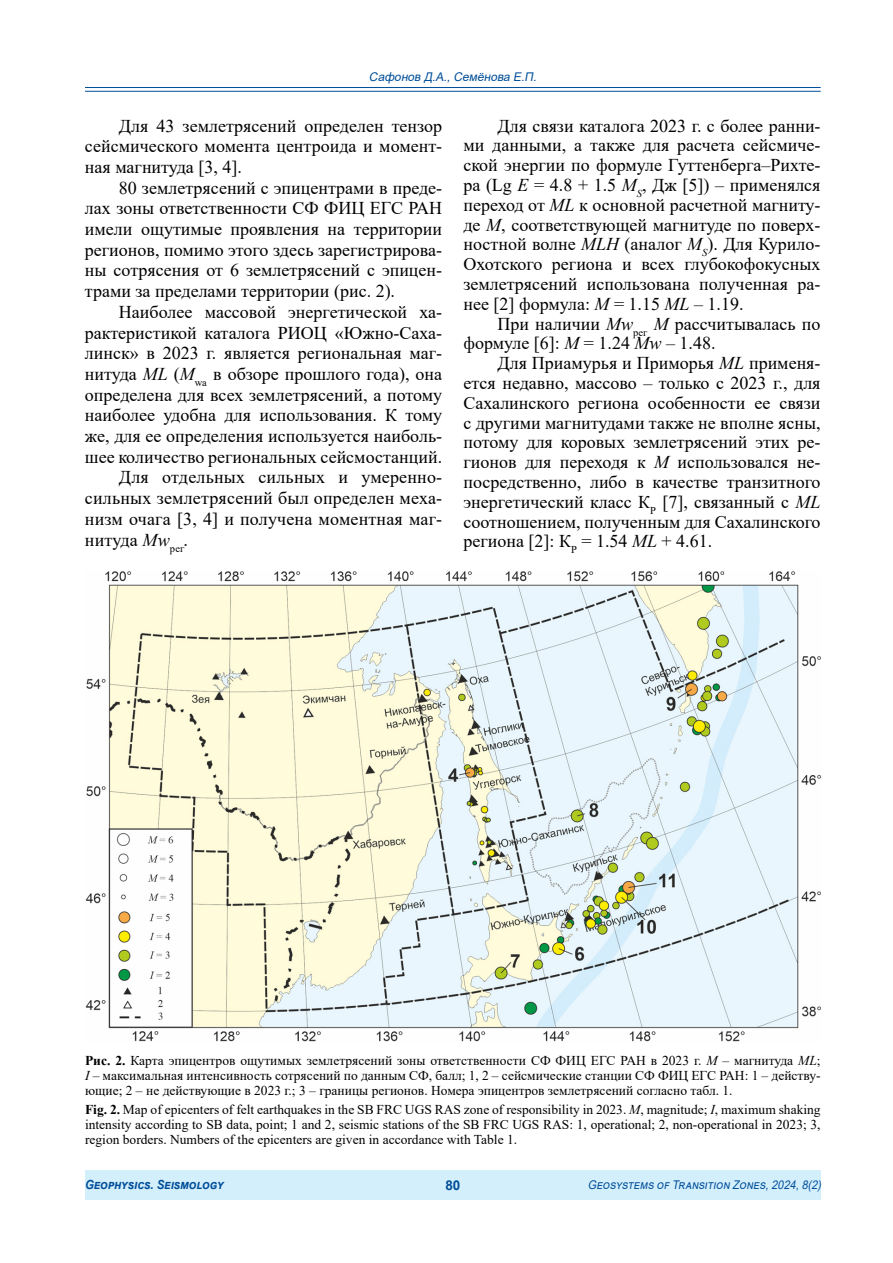
<style>
.page{position:relative;width:893px;height:1263px;background:#fff}
.page>*{position:absolute;margin:0;border:0;box-sizing:border-box;transform-origin:0 0}
.t1{font:18px/19.8px "Times New Roman";color:#000;text-align:justify}
.t2{font:13.5px/15px "Times New Roman";color:#000;text-align:justify}
.t3{font:700 13.5px "Arial";color:#004e98}
.t4{font:italic 700 12.6px "Arial";letter-spacing:-.005em;color:#004e98;scale:.9 1}
.t5{font:italic 12px "Arial";color:#004e98;scale:.9 1}
.t6{font:italic 12px "Arial";color:#004e98}
.s1{font-style:italic}
.s2{font-weight:700}
</style>
<div class="page">
<div style="left:85px;top:1170px;width:736px;height:30px;background:#d4effc"></div>
<hr style="left:85px;top:87px;width:736px;height:1px;background:#004e98">
<hr style="left:85px;top:91px;width:736px;height:1px;background:#004e98">
<img style="left:85px;top:571px;width:736px;height:471px">
<p class="t6" style="left:369px;top:69px;width:172px">Сафонов Д.А.,Семёнова Е.П.</p>
<p class="t1" style="left:85px;top:115px;width:359px;line-height:20.7px;text-indent:34px">Для 43 землетрясений определен тензор сейсмического момента центроида и момент&shy;ная магнитуда [3, 4].</p>
<p class="t1" style="left:85px;top:177px;width:359px;line-height:20.7px;text-indent:34px">80 землетрясений с эпицентрами в преде&shy;лах зоны ответственности СФ ФИЦ ЕГС РАН имели ощутимые проявления на территории регионов, помимо этого здесь зарегистрирова&shy;ны сотрясения от 6 землетрясений с эпицен&shy;трами за пределами территории (рис. 2).</p>
<p class="t1" style="left:119px;top:301px;width:325px">Наиболее массовой энергетической ха-</p>
<p class="t1" style="left:85px;top:322px;width:359px">рактеристикой каталога РИОЦ «Южно-Саха-</p>
<p class="t1" style="left:85px;top:343px;width:359px">линск» в 2023 г. является региональная маг-</p>
<p class="t1" style="left:85px;top:363px;width:359px">нитуда <span class="s1">ML</span> (<span class="s1">M</span><sub>wa</sub> в обзоре прошлого года), она</p>
<p class="t1" style="left:85px;top:384px;width:359px">определена для всех землетрясений, а потому</p>
<p class="t1" style="left:85px;top:405px;width:359px">наиболее удобна для использования. К тому</p>
<p class="t1" style="left:85px;top:426px;width:359px">же, для ее определения используется наиболь-</p>
<p class="t1" style="left:85px;top:446px;width:359px">шее количество региональных сейсмостанций.</p>
<p class="t1" style="left:119px;top:467px;width:325px">Для отдельных сильных и умеренно-</p>
<p class="t1" style="left:85px;top:488px;width:359px">сильных землетрясений был определен меха-</p>
<p class="t1" style="left:85px;top:508px;width:359px">низм очага [3, 4] и получена моментная маг-</p>
<p class="t1" style="left:85px;top:529px;width:104px">нитуда <span class="s1">Mw</span><sub>рег</sub>.</p>
<p class="t1" style="left:463px;top:115px;width:359px;text-indent:34px">Для связи каталога 2023 г. с более ранни&shy;ми данными, а также для расчета сейсмиче&shy;ской энергии по формуле Гуттенберга–Рихте&shy;ра (Lg <span class="s1">E</span> = 4.8 + 1.5 <span class="s1">M</span><sub>S</sub>, Дж [5]) – применялся переход от <span class="s1">ML</span> к основной расчетной магниту&shy;де <span class="s1">М</span>, соответствующей магнитуде по поверх&shy;ностной волне <span class="s1">MLH</span> (аналог <span class="s1">M</span><sub>S</sub>). Для Курило-Охотского региона и всех глубокофокусных землетрясений использована полученная ра&shy;нее [2] формула: <span class="s1">M</span> = 1.15 <span class="s1">ML</span> – 1.19.</p>
<p class="t1" style="left:463px;top:313px;width:359px;text-indent:34px">При наличии <span class="s1">Mw</span><sub>рег</sub> <span class="s1">M</span> рассчитывалась по формуле [6]: <span class="s1">M</span> = 1.24 <span class="s1">Mw</span> – 1.48.</p>
<p class="t1" style="left:463px;top:353px;width:359px;text-indent:34px">Для Приамурья и Приморья <span class="s1">ML</span> применя&shy;ется недавно, массово – только с 2023 г., для Сахалинского региона особенности ее связи с другими магнитудами также не вполне ясны, потому для коровых землетрясений этих ре&shy;гионов для переходя к <span class="s1">M</span> использовался не&shy;посредственно, либо в качестве транзитного энергетический класс К<sub>Р</sub> [7], связанный с <span class="s1">ML </span>соотношением, полученным для Сахалинского региона [2]: К<sub>Р</sub> = 1.54 <span class="s1">ML</span> + 4.61.</p>
<p class="t2" style="left:85px;top:1052px;width:737px"><span class="s2">Рис. 2.</span> Карта эпицентров ощутимых землетрясений зоны ответственности СФ ФИЦ ЕГС РАН в 2023 г. <span class="s1">M</span> – магнитуда <span class="s1">ML</span>; <span class="s1">I</span> – максимальная интенсивность сотрясений по данным СФ, балл; 1, 2 – сейсмические станции СФ ФИЦ ЕГС РАН: 1 – действу&shy;ющие; 2 – не действующие в 2023 г.; 3 – границы регионов. Номера эпицентров землетрясений согласно табл. 1.</p>
<p class="t2" style="left:85px;top:1102px;width:737px"><span class="s2">Fig. 2.</span> Map of epicenters of felt earthquakes in the SB FRC UGS RAS zone of responsibility in 2023. <span class="s1">M</span>, magnitude; <span class="s1">I</span>, maximum shaking intensity according to SB data, point; 1 and 2, seismic stations of the SB FRC UGS RAS: 1, operational; 2, non-operational in 2023; 3, region borders. Numbers of the epicenters are given in accordance with Table 1.</p>
<p class="t4" style="left:85px;top:1176px;width:156px">GEOPHYSICS. SEISMOLOGY</p>
<p class="t3" style="left:445px;top:1175px;width:16px">80</p>
<p class="t5" style="left:588px;top:1176px;width:263px">Geosystems of Transition Zones,2024,8(2)</p>
</div>
